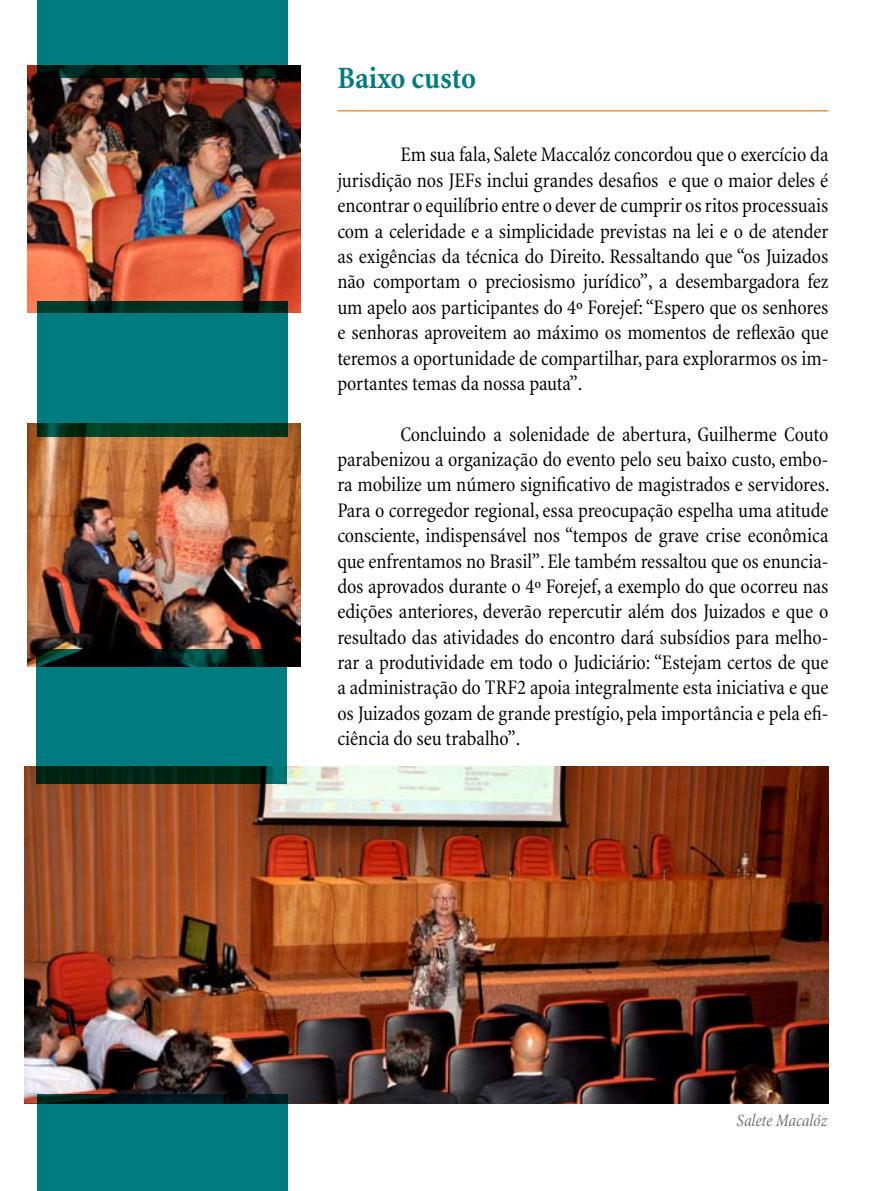
<style>
.page{position:relative;width:893px;height:1191px;background:#fff}
.page>*{position:absolute;margin:0;border:0;box-sizing:border-box;transform-origin:0 0}
.t1{font:700 condensed 31.5px "Minion";color:#007c81}
.t2{font:condensed 21px/25.4px "Minion";color:#000;text-align:justify}
.t3{font:italic condensed 17.5px "Minion";letter-spacing:-.01em;color:#707172}
</style>
<div class="page">
<hr style="left:337px;top:110px;width:491px;height:1px;background:#e88929">
<img style="left:25px;top:766px;width:803px;height:337px">
<img style="left:27px;top:423px;width:273px;height:244px">
<img style="left:27px;top:65px;width:273px;height:248px">
<div style="left:37px;top:1094px;width:250px;height:97px;background:#007c81"></div>
<svg style="left:37px;top:649px;width:250px;height:134px;background:#006465"></svg>
<svg style="left:37px;top:301px;width:250px;height:136px;background:#006e6e"></svg>
<svg style="left:37px;top:0;width:250px;height:78px;background:#006b6f"></svg>
<h1 class="t1" style="left:337px;top:61px;width:140px">Baixo custo</h1>
<p class="t2" style="left:337px;top:143px;width:493px;text-indent:63px">Em sua fala, Salete Maccalóz concordou que o exercício da jurisdição nos JEFs inclui grandes desafios e que o maior deles é encontrar o equilíbrio entre o dever de cumprir os ritos processuais com a celeridade e a simplicidade previstas na lei e o de atender as exigências da técnica do Direito. Ressaltando que “os Juizados não comportam o preciosismo jurídico”, a desembargadora fez um apelo aos participantes do 4º Forejef: “Espero que os senhores e senhoras aproveitem ao máximo os momentos de reflexão que teremos a oportunidade de compartilhar, para explorarmos os im&shy;portantes temas da nossa pauta”.</p>
<p class="t2" style="left:337px;top:422px;width:494px;text-indent:63px">Concluindo a solenidade de abertura, Guilherme Couto parabenizou a organização do evento pelo seu baixo custo, embo&shy;ra mobilize um número significativo de magistrados e servidores.<br>Para o corregedor regional, essa preocupação espelha uma atitude consciente, indispensável nos “tempos de grave crise econômica que enfrentamos no Brasil”. Ele também ressaltou que os enuncia&shy;dos aprovados durante o 4º Forejef, a exemplo do que ocorreu nas edições anteriores, deverão repercutir além dos Juizados e que o resultado das atividades do encontro dará subsídios para melho&shy;rar a produtividade em todo o Judiciário: “Estejam certos de que a administração do TRF2 apoia integralmente esta iniciativa e que os Juizados gozam de grande prestígio, pela importância e pela efi&shy;ciência do seu trabalho”.</p>
<p class="t3" style="left:737px;top:1111px;width:92px">Salete Macalóz</p>
</div>
